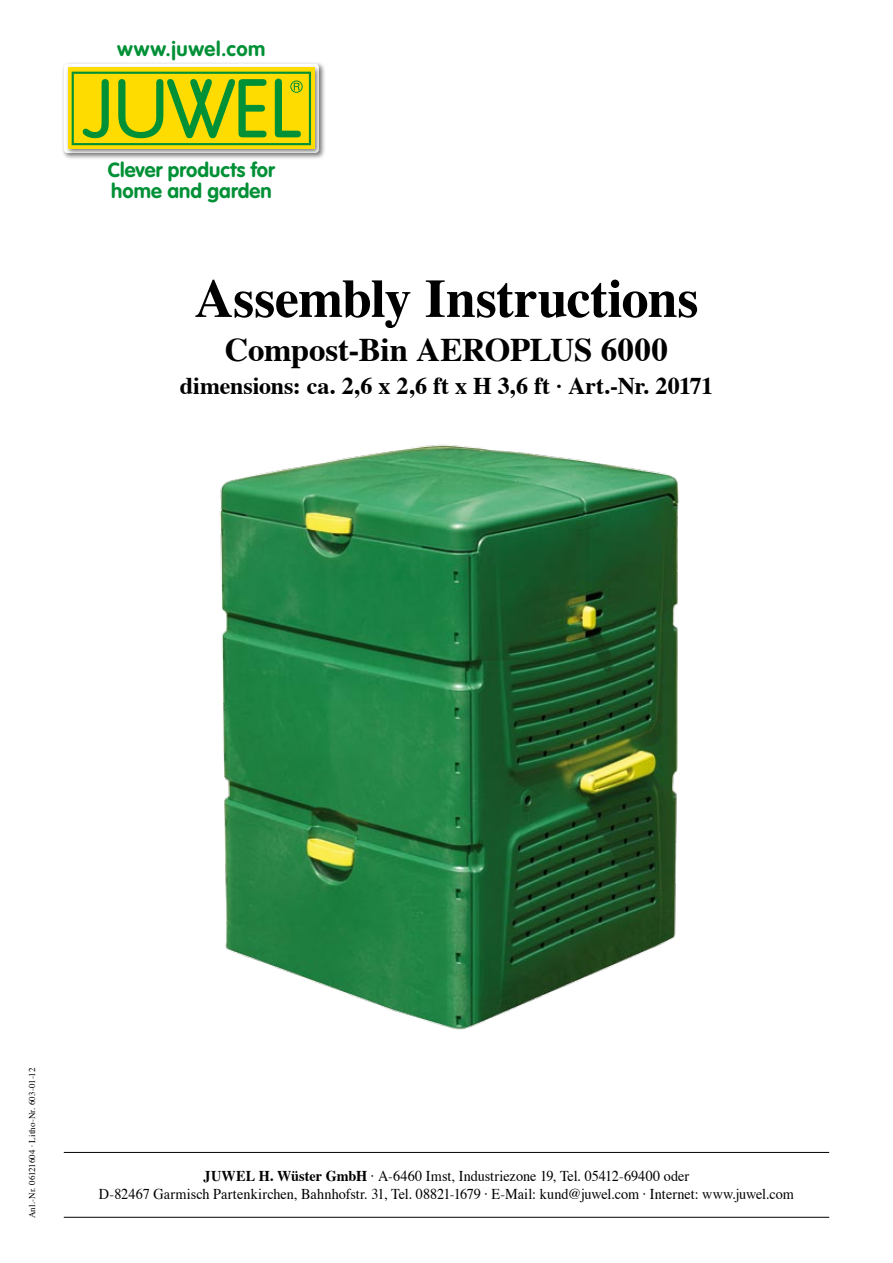
<style>
.page{position:relative;width:893px;height:1263px;background:#fff}
.page>*{position:absolute;margin:0;border:0;box-sizing:border-box;transform-origin:0 0}
.t1{font:700 54px "Times";letter-spacing:-.005em;color:#000}
.t2{font:700 33px "Times";letter-spacing:-.01em;color:#000}
.t3{font:700 24px "Times";letter-spacing:-.005em;color:#000}
.t4{font:700 20.25px/21px "VAG Rounded Std";letter-spacing:.005em;color:#009036}
.t5{font:700 20.25px "VAG Rounded Std";letter-spacing:.035em;color:#009036}
.t6{font:15px/18px "Times";letter-spacing:-.005em;color:#000;text-align:center;scale:.95 1}
.t7{font:9px "Times";letter-spacing:.005em;color:#000}
.s1{font-weight:700}
</style>
<div class="page">
<img style="left:220px;top:444px;width:459px;height:586px">
<div style="left:61px;top:61px;width:271px;height:105px;background:#000;opacity:.5"></div>
<div style="left:65px;top:65px;width:262px;height:96px;background:#000;opacity:.5"></div>
<div style="left:68px;top:68px;width:247px;height:81px;background:#ffdc00"></div>
<div style="left:72px;top:72px;width:239px;height:73px;border:2px solid #009036"></div>
<svg style="left:83px;top:79px;width:26px;height:59px"></svg>
<svg style="left:118px;top:79px;width:149px;height:59px"></svg>
<div style="left:290px;top:81px;width:13px;height:12px;border:1px solid #009036;border-radius:50%"></div>
<svg style="left:275px;top:79px;width:26px;height:58px"></svg>
<hr style="left:64px;top:1152px;width:765px;height:1px;background:#000">
<hr style="left:64px;top:1217px;width:765px;height:1px;background:#000">
<h3 class="t5" style="left:117px;top:37px;width:150px">www.juwel.com</h3>
<h3 class="t4" style="left:108px;top:160px;width:169px">Clever products for home and garden</h3>
<h1 class="t1" style="left:194px;top:247px;width:506px">Assembly Instructions</h1>
<h2 class="t2" style="left:225px;top:318px;width:445px">Compost-Bin Aeroplus 6000</h2>
<h3 class="t3" style="left:180px;top:363px;width:535px">dimensions: ca. 2,6 x 2,6 ft x H 3,6 ft · Art.-Nr. 20171</h3>
<p class="t7" style="left:24px;top:1218px;width:152px;rotate:-90deg">Anl.-Nr. 06121604 · Litho-Nr. 603-01-12</p>
<p class="t6" style="left:99px;top:1166px;width:733px"><span class="s1">JUWEL H. Wüster GmbH</span> · A-6460 Imst, Industriezone 19, Tel. 05412-69400 oder<br>D-82467 Garmisch Partenkirchen, Bahnhofstr. 31, Tel. 08821-1679 · E-Mail: kund@juwel.com · Internet: www.juwel.com</p>
</div>
